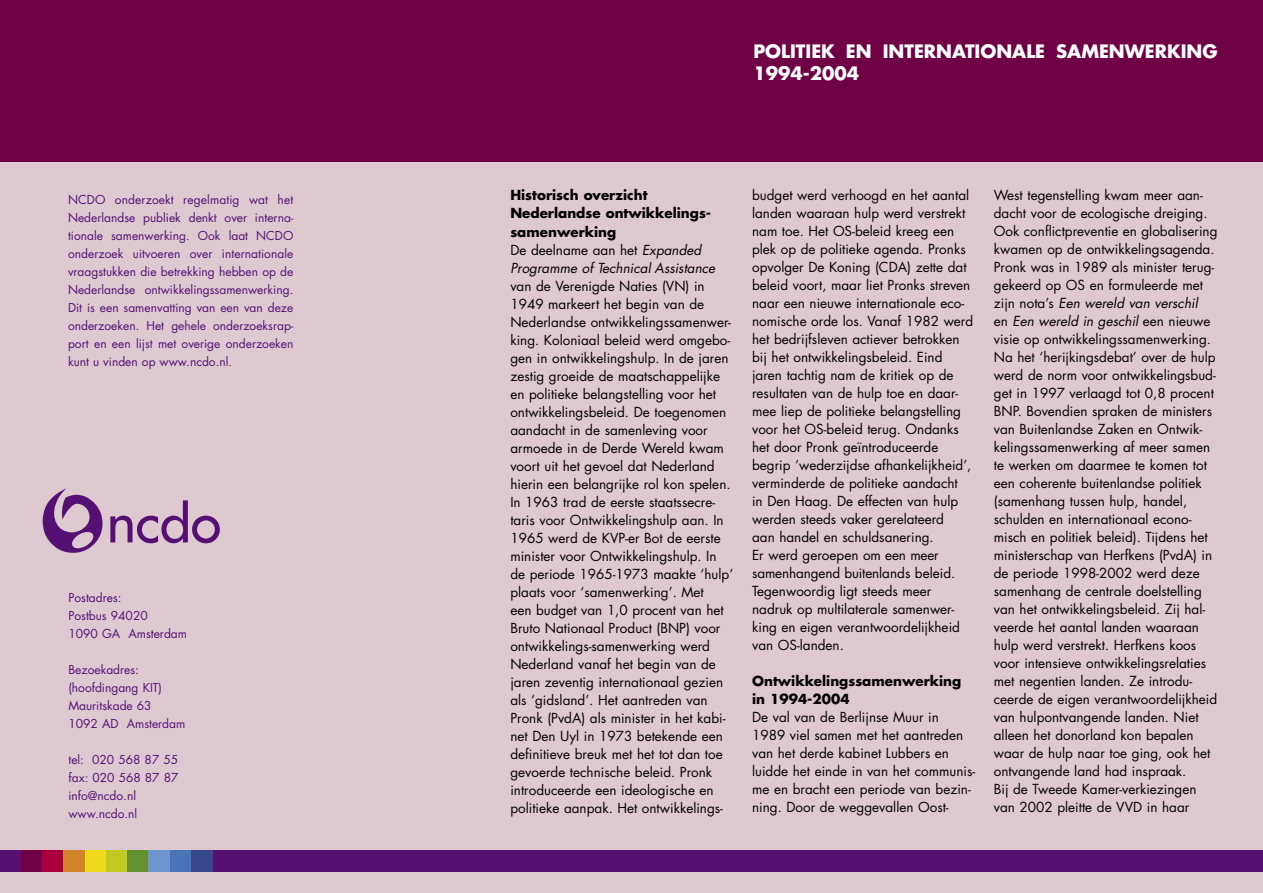
<style>
.page{position:relative;width:1263px;height:893px;background:#dec9d1}
.page>*{position:absolute;margin:0;border:0;box-sizing:border-box;transform-origin:0 0}
.t1{font:700 18px/21.6px "Futura";color:#fff}
.t2{font:13.5px/18px "Futura";color:#000}
.t3{font:700 13.5px/18px "Futura";color:#000}
.t4{font:12px/18px "Futura";color:#551073;text-align:justify}
.s1{font-style:italic}
</style>
<div class="page">
<div style="left:0;top:0;width:1263px;height:162px;background:#6f0045"></div>
<div style="left:0;top:850px;width:1263px;height:22px;background:#551073"></div>
<div style="left:21px;top:850px;width:22px;height:22px;background:#6f0045"></div>
<div style="left:43px;top:850px;width:21px;height:22px;background:#a9003d"></div>
<div style="left:64px;top:850px;width:21px;height:22px;background:#d38429"></div>
<div style="left:85px;top:850px;width:21px;height:22px;background:#efda1b"></div>
<div style="left:106px;top:850px;width:22px;height:22px;background:#c0ca21"></div>
<div style="left:128px;top:850px;width:21px;height:22px;background:#639130"></div>
<div style="left:149px;top:850px;width:21px;height:22px;background:#6e95cd"></div>
<div style="left:170px;top:850px;width:21px;height:22px;background:#4975b8"></div>
<div style="left:191px;top:850px;width:22px;height:22px;background:#36478b"></div>
<svg style="left:110px;top:500px;width:110px;height:43px"></svg>
<svg style="left:43px;top:488px;width:60px;height:65px"></svg>
<p class="t4" style="left:68px;top:191px;width:227px">NCDO onderzoekt regelmatig wat het Nederlandse publiek denkt over interna&shy;tionale samenwerking. Ook laat NCDO onderzoek uitvoeren over internationale vraagstukken die betrekking hebben op de Nederlandse ontwikkelingssamenwerking.<br>Dit is een samenvatting van een van deze onderzoeken. Het gehele onderzoeksrap&shy;port en een lijst met overige onderzoeken kunt u vinden op www.ncdo.nl.</p>
<p class="t4" style="left:68px;top:588px;width:55px">Postadres:</p>
<p class="t4" style="left:68px;top:606px;width:81px">Postbus 94020</p>
<p class="t4" style="left:68px;top:624px;width:120px">1090 GA Amsterdam</p>
<p class="t4" style="left:68px;top:660px;width:72px">Bezoekadres:</p>
<p class="t4" style="left:68px;top:678px;width:95px">(hoofdingang KIT)</p>
<p class="t4" style="left:68px;top:696px;width:85px">Mauritskade 63</p>
<p class="t4" style="left:68px;top:714px;width:118px">1092 AD Amsterdam</p>
<p class="t4" style="left:68px;top:750px;width:111px">tel: 020 568 87 55</p>
<p class="t4" style="left:68px;top:768px;width:112px">fax: 020 568 87 87</p>
<p class="t4" style="left:68px;top:786px;width:69px">info@ncdo.nl</p>
<p class="t4" style="left:68px;top:804px;width:70px">www.ncdo.nl</p>
<p class="t1" style="left:753px;top:40px;width:466px">POLITIEK EN INTERNATIONALE SAMENWERKING<br>1994-2004</p>
<p class="t3" style="left:510px;top:186px;width:202px">Historisch overzicht<br>Nederlandse ontwikkelings&shy;samenwerking</p>
<p class="t2" style="left:510px;top:240px;width:224px">De deelname aan het <span class="s1">Expanded Programme of Technical Assistance </span>van de Verenigde Naties (VN) in 1949 markeert het begin van de Nederlandse ontwikkelingssamenwer&shy;king. Koloniaal beleid werd omgebo&shy;gen in ontwikkelingshulp. In de jaren zestig groeide de maatschappelijke en politieke belangstelling voor het ontwikkelingsbeleid. De toegenomen aandacht in de samenleving voor armoede in de Derde Wereld kwam voort uit het gevoel dat Nederland hierin een belangrijke rol kon spelen.<br>In 1963 trad de eerste staatssecre&shy;taris voor Ontwikkelingshulp aan. In 1965 werd de KVP-er Bot de eerste minister voor Ontwikkelingshulp. In de periode 1965-1973 maakte ‘hulp’ plaats voor ‘samenwerking’. Met<br>een budget van 1,0 procent van het Bruto Nationaal Product (BNP) voor ontwikkelings-samenwerking werd Nederland vanaf het begin van de jaren zeventig internationaal gezien als ‘gidsland’. Het aantreden van Pronk (PvdA) als minister in het kabi&shy;net Den Uyl in 1973 betekende een definitieve breuk met het tot dan toe gevoerde technische beleid. Pronk introduceerde een ideologische en politieke aanpak. Het ontwikkelings-</p>
<p class="t2" style="left:752px;top:186px;width:223px">budget werd verhoogd en het aantal landen waaraan hulp werd verstrekt nam toe. Het OS-beleid kreeg een plek op de politieke agenda. Pronks opvolger De Koning (CDA) zette dat beleid voort, maar liet Pronks streven naar een nieuwe internationale eco&shy;nomische orde los. Vanaf 1982 werd het bedrijfsleven actiever betrokken bij het ontwikkelingsbeleid. Eind jaren tachtig nam de kritiek op de resultaten van de hulp toe en daar&shy;mee liep de politieke belangstelling voor het OS-beleid terug. Ondanks het door Pronk geïntroduceerde begrip ‘wederzijdse afhankelijkheid’, verminderde de politieke aandacht<br>in Den Haag. De effecten van hulp werden steeds vaker gerelateerd<br>aan handel en schuldsanering.<br>Er werd geroepen om een meer samenhangend buitenlands beleid.<br>Tegenwoordig ligt steeds meer nadruk op multilaterale samenwer&shy;king en eigen verantwoordelijkheid van OS-landen.</p>
<p class="t3" style="left:752px;top:672px;width:211px">Ontwikkelingssamenwerking in 1994-2004</p>
<p class="t2" style="left:752px;top:708px;width:225px">De val van de Berlijnse Muur in<br>1989 viel samen met het aantreden van het derde kabinet Lubbers en luidde het einde in van het communis&shy;me en bracht een periode van bezin&shy;ning. Door de weggevallen Oost-</p>
<p class="t2" style="left:994px;top:186px;width:225px">West tegenstelling kwam meer aan&shy;dacht voor de ecologische dreiging.<br>Ook conflictpreventie en globalisering kwamen op de ontwikkelingsagenda.<br>Pronk was in 1989 als minister terug&shy;gekeerd op OS en formuleerde met zijn nota’s <span class="s1">Een wereld van verschil<br></span>en <span class="s1">Een wereld in geschil</span> een nieuwe visie op ontwikkelingssamenwerking.<br>Na het ‘herijkingsdebat’ over de hulp werd de norm voor ontwikkelingsbud&shy;get in 1997 verlaagd tot 0,8 procent BNP. Bovendien spraken de ministers van Buitenlandse Zaken en Ontwik&shy;kelingssamenwerking af meer samen te werken om daarmee te komen tot een coherente buitenlandse politiek (samenhang tussen hulp, handel, schulden en internationaal econo&shy;misch en politiek beleid). Tijdens het ministerschap van Herfkens (PvdA) in de periode 1998-2002 werd deze samenhang de centrale doelstelling van het ontwikkelingsbeleid. Zij hal&shy;veerde het aantal landen waaraan hulp werd verstrekt. Herfkens koos voor intensieve ontwikkelingsrelaties met negentien landen. Ze introdu&shy;ceerde de eigen verantwoordelijkheid van hulpontvangende landen. Niet alleen het donorland kon bepalen waar de hulp naar toe ging, ook het ontvangende land had inspraak.</p>
<p class="t2" style="left:994px;top:780px;width:204px">Bij de Tweede Kamer-verkiezingen van 2002 pleitte de VVD in haar</p>
</div>
